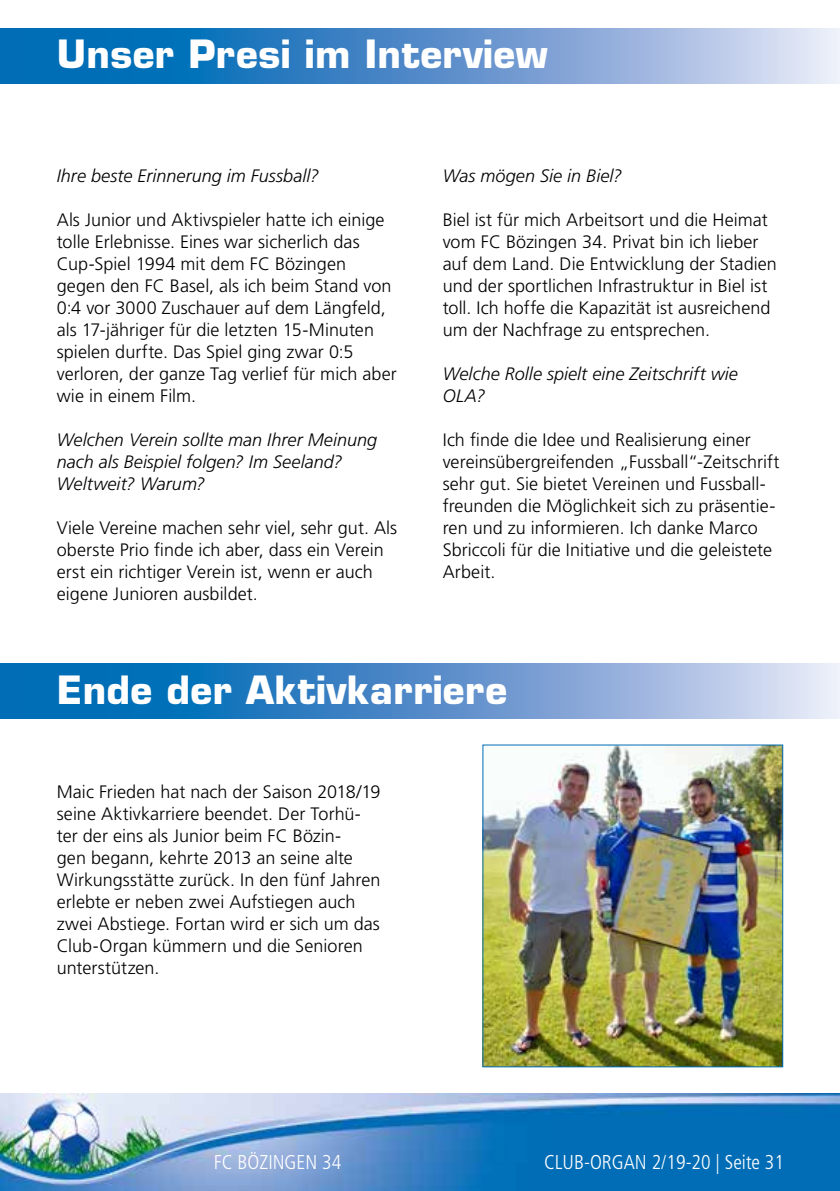
<style>
.page{position:relative;width:840px;height:1191px;background:#fff}
.page>*{position:absolute;margin:0;border:0;box-sizing:border-box;transform-origin:0 0}
.t1{font:700 38px "Eurostile LT Std";letter-spacing:.01em;color:#fff}
.t2{font:300 condensed 20px "Frutiger LT Std";color:#fff}
.t3{font:300 18px/22px "Frutiger LT Std";letter-spacing:.005em;color:#000}
.t4{font:italic 300 18px/22px "Frutiger LT Std";letter-spacing:.005em;color:#000}
</style>
<div class="page">
<img style="left:0;top:1093px;width:839px;height:98px">
<svg style="left:0;top:28px;width:839px;height:56px;background:#5a96cd"></svg>
<svg style="left:0;top:663px;width:839px;height:55px;background:#5a96cd"></svg>
<img style="left:484px;top:746px;width:296px;height:319px">
<h1 class="t1" style="left:57px;top:31px;width:492px">Unser Presi im Interview</h1>
<p class="t4" style="left:57px;top:165px;width:264px">Ihre beste Erinnerung im Fussball?</p>
<p class="t3" style="left:57px;top:209px;width:341px">Als Junior und Aktivspieler hatte ich einige tolle Erlebnisse. Eines war sicherlich das Cup-Spiel 1994 mit dem FC Bözingen gegen den FC Basel, als ich beim Stand von 0:4 vor 3000 Zuschauer auf dem Längfeld, als 17-jähriger für die letzten 15-Minuten spielen durfte. Das Spiel ging zwar 0:5 verloren, der ganze Tag verlief für mich aber wie in einem Film.</p>
<p class="t4" style="left:57px;top:429px;width:322px">Welchen Verein sollte man Ihrer Meinung nach als Beispiel folgen? Im Seeland?<br>Weltweit? Warum?</p>
<p class="t3" style="left:57px;top:517px;width:342px">Viele Vereine machen sehr viel, sehr gut. Als oberste Prio finde ich aber, dass ein Verein erst ein richtiger Verein ist, wenn er auch eigene Junioren ausbildet.</p>
<p class="t4" style="left:442px;top:165px;width:181px">Was mögen Sie in Biel?</p>
<p class="t3" style="left:442px;top:209px;width:335px">Biel ist für mich Arbeitsort und die Heimat vom FC Bözingen 34. Privat bin ich lieber auf dem Land. Die Entwicklung der Stadien und der sportlichen Infrastruktur in Biel ist toll. Ich hoffe die Kapazität ist ausreichend um der Nachfrage zu entsprechen.</p>
<p class="t4" style="left:442px;top:363px;width:296px">Welche Rolle spielt eine Zeitschrift wie<br>OLA?</p>
<p class="t3" style="left:442px;top:429px;width:338px">Ich finde die Idee und Realisierung einer vereinsübergreifenden „Fussball“-Zeitschrift sehr gut. Sie bietet Vereinen und Fussball&shy;freunden die Möglichkeit sich zu präsentie&shy;ren und zu informieren. Ich danke Marco Sbriccoli für die Initiative und die geleistete Arbeit.</p>
<h1 class="t1" style="left:57px;top:666px;width:451px">Ende der Aktivkarriere</h1>
<p class="t3" style="left:57px;top:780px;width:325px">Maic Frieden hat nach der Saison 2018/19 seine Aktivkarriere beendet. Der Torhü&shy;ter der eins als Junior beim FC Bözin-<br>gen begann, kehrte 2013 an seine alte Wirkungsstätte zurück. In den fünf Jahren erlebte er neben zwei Aufstiegen auch zwei Abstiege. Fortan wird er sich um das Club-Organ kümmern und die Senioren unterstützen.</p>
<p class="t2" style="left:214px;top:1150px;width:129px">FC BÖZINGEN 34</p>
<p class="t2" style="left:543px;top:1150px;width:241px">CLUB-ORGAN 2/19-20 | Seite 31</p>
</div>
